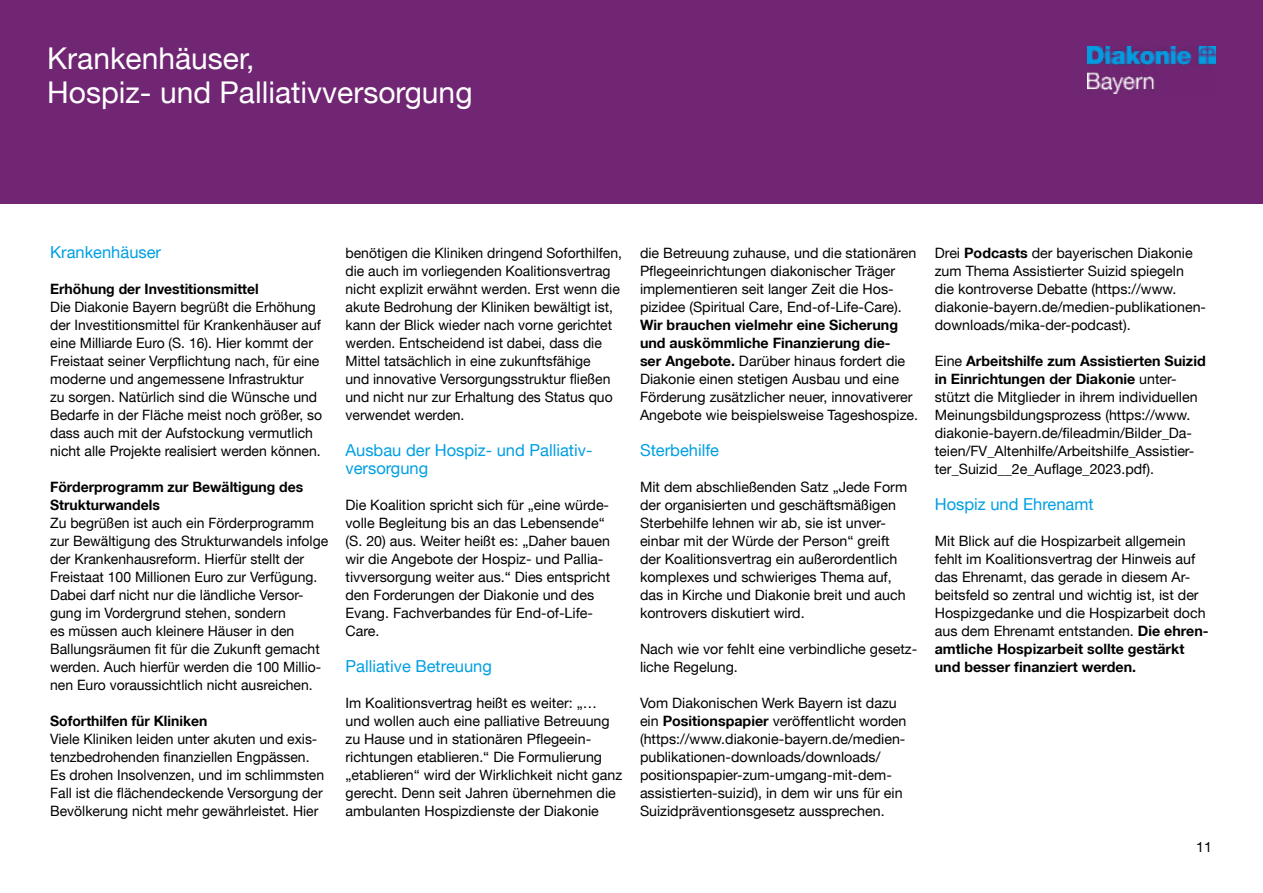
<style>
.page{position:relative;width:1263px;height:893px;background:#fff}
.page>*{position:absolute;margin:0;border:0;box-sizing:border-box;transform-origin:0 0}
.t1{font:30px/34.5px "Helvetica Neue LT";color:#fff}
.t2{font:16.5px/18px "Helvetica Neue LT";color:#009fe3}
.t3{font:14.25px/18px "Helvetica Neue LT";color:#000}
.t4{font:700 14.25px/18px "Helvetica Neue LT";color:#000}
.s1{font-weight:700}
</style>
<div class="page">
<div style="left:0;top:0;width:1263px;height:204px;background:#702673"></div>
<img style="left:1087px;top:47px;width:128px;height:46px">
<h1 class="t1" style="left:47px;top:40px;width:427px">Krankenhäuser,<br>Hospiz- und Palliativversorgung</h1>
<p class="t2" style="left:50px;top:243px;width:112px">Krankenhäuser</p>
<p class="t4" style="left:50px;top:280px;width:210px">Erhöhung der Investitionsmittel</p>
<p class="t3" style="left:50px;top:298px;width:274px">Die Diakonie Bayern begrüßt die Erhöhung der Investitionsmittel für Krankenhäuser auf eine Milliarde Euro (S. 16). Hier kommt der Freistaat seiner Verpflichtung nach, für eine moderne und angemessene Infrastruktur<br>zu sorgen. Natürlich sind die Wünsche und Bedarfe in der Fläche meist noch größer, so dass auch mit der Aufstockung vermutlich nicht alle Projekte realisiert werden können.</p>
<p class="t4" style="left:50px;top:478px;width:255px">Förderprogramm zur Bewältigung des<br>Strukturwandels</p>
<p class="t3" style="left:50px;top:514px;width:279px">Zu begrüßen ist auch ein Förderprogramm zur Bewältigung des Strukturwandels infolge der Krankenhausreform. Hierfür stellt der Freistaat 100 Millionen Euro zur Verfügung.<br>Dabei darf nicht nur die ländliche Versor&shy;gung im Vordergrund stehen, sondern<br>es müssen auch kleinere Häuser in den Ballungsräumen fit für die Zukunft gemacht werden. Auch hierfür werden die 100 Millio&shy;nen Euro voraussichtlich nicht ausreichen.</p>
<p class="t4" style="left:50px;top:712px;width:159px">Soforthilfen für Kliniken</p>
<p class="t3" style="left:50px;top:730px;width:275px">Viele Kliniken leiden unter akuten und exis&shy;tenzbedrohenden finanziellen Engpässen.<br>Es drohen Insolvenzen, und im schlimmsten Fall ist die flächendeckende Versorgung der Bevölkerung nicht mehr gewährleistet. Hier</p>
<p class="t3" style="left:345px;top:244px;width:278px">benötigen die Kliniken dringend Soforthilfen, die auch im vorliegenden Koalitionsvertrag nicht explizit erwähnt werden. Erst wenn die akute Bedrohung der Kliniken bewältigt ist, kann der Blick wieder nach vorne gerichtet werden. Entscheidend ist dabei, dass die Mittel tatsächlich in eine zukunftsfähige<br>und innovative Versorgungsstruktur fließen und nicht nur zur Erhaltung des Status quo verwendet werden.</p>
<p class="t2" style="left:345px;top:441px;width:248px">Ausbau der Hospiz- und Palliativ&shy;versorgung</p>
<p class="t3" style="left:345px;top:496px;width:266px">Die Koalition spricht sich für „eine würde&shy;volle Begleitung bis an das Lebensende“ (S. 20) aus. Weiter heißt es: „Daher bauen wir die Angebote der Hospiz- und Pallia&shy;tivversorgung weiter aus.“ Dies entspricht den Forderungen der Diakonie und des Evang. Fachverbandes für End-of-Life-Care.</p>
<p class="t2" style="left:345px;top:657px;width:148px">Palliative Betreuung</p>
<p class="t3" style="left:345px;top:694px;width:278px">Im Koalitionsvertrag heißt es weiter: „… und wollen auch eine palliative Betreuung zu Hause und in stationären Pflegeein&shy;richtungen etablieren.“ Die Formulierung „etablieren“ wird der Wirklichkeit nicht ganz gerecht. Denn seit Jahren übernehmen die ambulanten Hospizdienste der Diakonie</p>
<p class="t3" style="left:640px;top:244px;width:278px">die Betreuung zuhause, und die stationären Pflegeeinrichtungen diakonischer Träger implementieren seit langer Zeit die Hos&shy;pizidee (Spiritual Care, End-of-Life-Care).</p>
<p class="t3" style="left:640px;top:316px;width:280px"><span class="s1">Wir brauchen vielmehr eine Sicherung und auskömmliche Finanzierung die-<br>ser Angebote.</span> Darüber hinaus fordert die Diakonie einen stetigen Ausbau und eine Förderung zusätzlicher neuer, innovativerer Angebote wie beispielsweise Tageshospize.</p>
<p class="t2" style="left:640px;top:441px;width:81px">Sterbehilfe</p>
<p class="t3" style="left:640px;top:478px;width:269px">Mit dem abschließenden Satz „Jede Form der organisierten und geschäftsmäßigen Sterbehilfe lehnen wir ab, sie ist unver&shy;einbar mit der Würde der Person“ greift der Koalitionsvertrag ein außerordentlich komplexes und schwieriges Thema auf, das in Kirche und Diakonie breit und auch kontrovers diskutiert wird.</p>
<p class="t3" style="left:640px;top:640px;width:279px">Nach wie vor fehlt eine verbindliche gesetz&shy;liche Regelung.</p>
<p class="t3" style="left:640px;top:694px;width:268px">Vom Diakonischen Werk Bayern ist dazu ein <span class="s1">Positionspapier</span> veröffentlicht worden (https://www.diakonie-bayern.de/medien&shy;publikationen-downloads/downloads/ positionspapier-zum-umgang-mit-dem&shy;assistierten-suizid), in dem wir uns für ein Suizidpräventionsgesetz aussprechen.</p>
<p class="t3" style="left:935px;top:244px;width:273px">Drei <span class="s1">Podcasts</span> der bayerischen Diakonie zum Thema Assistierter Suizid spiegeln die kontroverse Debatte (https://www. diakonie-bayern.de/medien-publikationen&shy;downloads/mika-der-podcast).</p>
<p class="t3" style="left:935px;top:352px;width:272px">Eine <span class="s1">Arbeitshilfe zum Assistierten Suizid in Einrichtungen der Diakonie</span> unter&shy;stützt die Mitglieder in ihrem individuellen Meinungsbildungsprozess (https://www. diakonie-bayern.de/fileadmin/Bilder_Da&shy;teien/FV_Altenhilfe/Arbeitshilfe_Assistier&shy;ter_Suizid__2e_Auflage_2023.pdf).</p>
<p class="t2" style="left:935px;top:495px;width:160px">Hospiz und Ehrenamt</p>
<p class="t3" style="left:935px;top:532px;width:275px">Mit Blick auf die Hospizarbeit allgemein fehlt im Koalitionsvertrag der Hinweis auf das Ehrenamt, das gerade in diesem Ar&shy;beitsfeld so zentral und wichtig ist, ist der Hospizgedanke und die Hospizarbeit doch aus dem Ehrenamt entstanden. <span class="s1">Die ehren&shy;amtliche Hospizarbeit sollte gestärkt und besser finanziert werden.</span></p>
<p class="t3" style="left:1196px;top:838px;width:17px">11</p>
</div>
